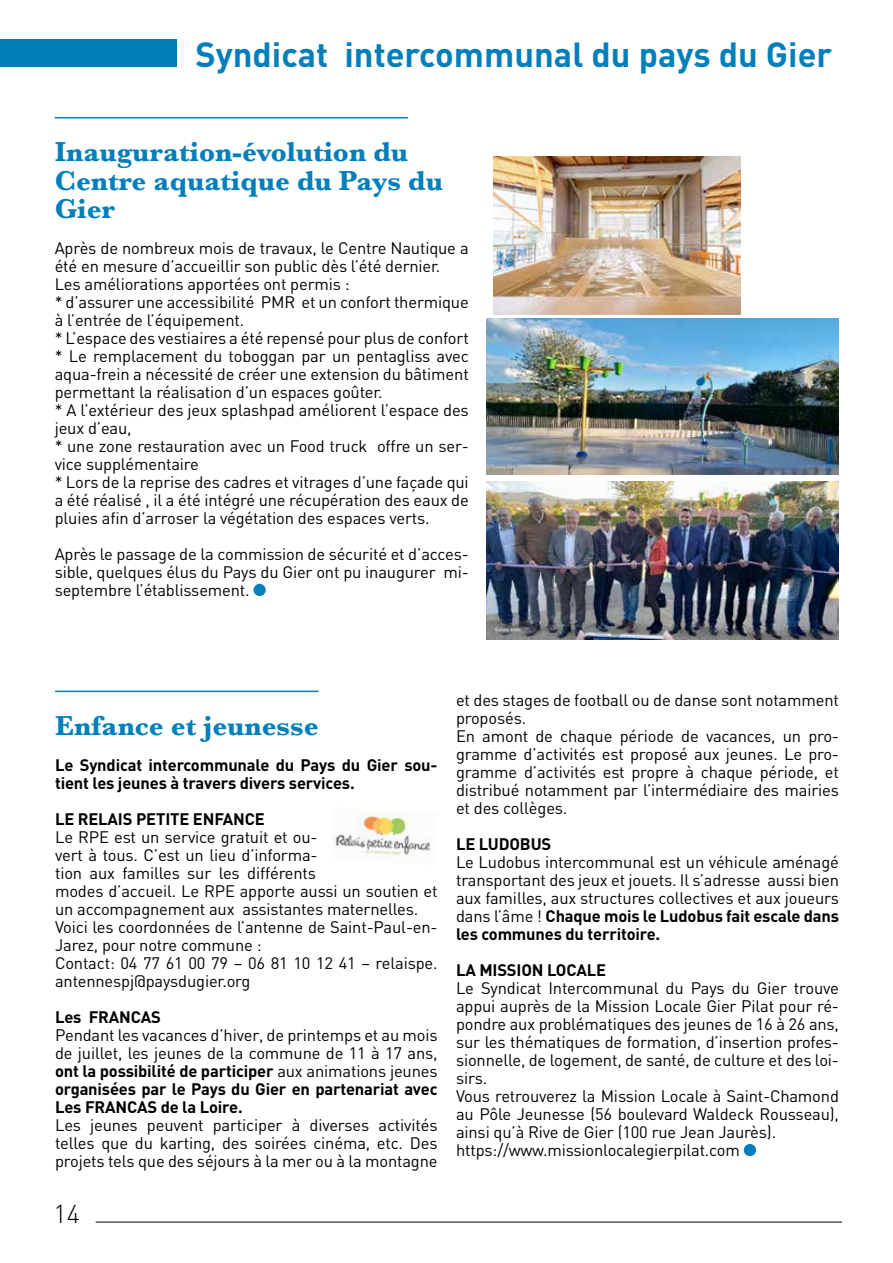
<style>
.page{position:relative;width:893px;height:1263px;background:#fff}
.page>*{position:absolute;margin:0;border:0;box-sizing:border-box;transform-origin:0 0}
.t1{font:700 34.5px "DIN";color:#027fba}
.t2{font:700 28.5px/28.5px "Baskerville";color:#027fba}
.t3{font:300 25.5px "DIN";color:#000}
.t4{font:16.5px/18px "DIN";letter-spacing:-.01em;color:#000}
.t5{font:700 16.5px/18px "DIN";letter-spacing:-.01em;color:#000}
.s1{font-weight:700}
</style>
<div class="page">
<hr style="left:96px;top:1222px;width:746px;height:1px;background:#000">
<div style="left:0;top:39px;width:177px;height:28px;background:#027fba"></div>
<hr style="left:55px;top:117px;width:353px;height:1px;background:#027fba">
<div style="left:253px;top:584px;width:13px;height:12px;background:#027fba;border-radius:50%"></div>
<img style="left:335px;top:809px;width:96px;height:53px">
<img style="left:493px;top:157px;width:248px;height:158px">
<img style="left:487px;top:318px;width:352px;height:157px">
<img style="left:487px;top:481px;width:352px;height:158px">
<hr style="left:55px;top:691px;width:264px;height:1px;background:#027fba">
<div style="left:744px;top:1144px;width:12px;height:12px;background:#027fba;border-radius:50%"></div>
<h1 class="t1" style="left:195px;top:32px;width:638px">Syndicat intercommunal du pays du Gier</h1>
<h2 class="t2" style="left:55px;top:138px;width:390px">Inauguration-évolution du<br>Centre aquatique du Pays du<br>Gier</h2>
<p class="t4" style="left:55px;top:239px;width:416px">Après de nombreux mois de travaux, le Centre Nautique a été en mesure d’accueillir son public dès l’été dernier.<br>Les améliorations apportées ont permis :<br>* d’assurer une accessibilité PMR et un confort thermique à l’entrée de l’équipement.<br>* L’espace des vestiaires a été repensé pour plus de confort * Le remplacement du toboggan par un pentagliss avec aqua-frein a nécessité de créer une extension du bâtiment permettant la réalisation d’un espaces goûter.<br>* A l’extérieur des jeux splashpad améliorent l’espace des jeux d’eau,<br>* une zone restauration avec un Food truck offre un ser&shy;vice supplémentaire<br>* Lors de la reprise des cadres et vitrages d’une façade qui a été réalisé , il a été intégré une récupération des eaux de pluies afin d’arroser la végétation des espaces verts.</p>
<p class="t4" style="left:55px;top:545px;width:416px;text-align:justify">Après le passage de la commission de sécurité et d’acces&shy;sible, quelques élus du Pays du Gier ont pu inaugurer mi&shy;septembre l’établissement.</p>
<h2 class="t2" style="left:55px;top:711px;width:265px">Enfance et jeunesse</h2>
<p class="t5" style="left:55px;top:755px;width:384px">Le Syndicat intercommunale du Pays du Gier sou&shy;tient les jeunes à travers divers services.</p>
<p class="t5" style="left:55px;top:809px;width:211px">LE RELAIS PETITE ENFANCE</p>
<p class="t4" style="left:55px;top:827px;width:384px">Le RPE est un service gratuit et ou-<br>vert à tous. C’est un lieu d’informa-<br>tion aux familles sur les différents<br>modes d’accueil. Le RPE apporte aussi un soutien et un accompagnement aux assistantes maternelles.<br>Voici les coordonnées de l’antenne de Saint-Paul-en-Jarez, pour notre commune :<br>Contact: 04 77 61 00 79 – 06 81 10 12 41 – relaispe. antennespj@paysdugier.org</p>
<p class="t5" style="left:55px;top:1007px;width:107px">Les FRANCAS</p>
<p class="t4" style="left:55px;top:1025px;width:384px;text-align:justify">Pendant les vacances d’hiver, de printemps et au mois de juillet, les jeunes de la commune de 11 à 17 ans, <span class="s1">ont la possibilité de participer</span> aux animations jeunes <span class="s1">organisées par le Pays du Gier en partenariat avec Les FRANCAS de la Loire.</span></p>
<p class="t4" style="left:55px;top:1115px;width:384px;text-align:justify">Les jeunes peuvent participer à diverses activités telles que du karting, des soirées cinéma, etc. Des projets tels que des séjours à la mer ou à la montagne</p>
<h3 class="t3" style="left:54px;top:1198px;width:28px">14</h3>
<p class="t4" style="left:456px;top:691px;width:384px">et des stages de football ou de danse sont notamment proposés.<br>En amont de chaque période de vacances, un pro&shy;gramme d’activités est proposé aux jeunes. Le pro&shy;gramme d’activités est propre à chaque période, et distribué notamment par l’intermédiaire des mairies et des collèges.</p>
<p class="t5" style="left:456px;top:834px;width:97px">LE LUDOBUS</p>
<p class="t4" style="left:456px;top:853px;width:384px;text-align:justify">Le Ludobus intercommunal est un véhicule aménagé transportant des jeux et jouets. Il s’adresse aussi bien aux familles, aux structures collectives et aux joueurs dans l’âme ! <span class="s1">Chaque mois le Ludobus fait escale dans les communes du territoire.</span></p>
<p class="t5" style="left:456px;top:960px;width:151px">LA MISSION LOCALE</p>
<p class="t4" style="left:456px;top:979px;width:384px">Le Syndicat Intercommunal du Pays du Gier trouve appui auprès de la Mission Locale Gier Pilat pour ré&shy;pondre aux problématiques des jeunes de 16 à 26 ans, sur les thématiques de formation, d’insertion profes&shy;sionnelle, de logement, de santé, de culture et des loi&shy;sirs.<br>Vous retrouverez la Mission Locale à Saint-Chamond au Pôle Jeunesse (56 boulevard Waldeck Rousseau), ainsi qu’à Rive de Gier (100 rue Jean Jaurès). https://www.missionlocalegierpilat.com</p>
</div>
